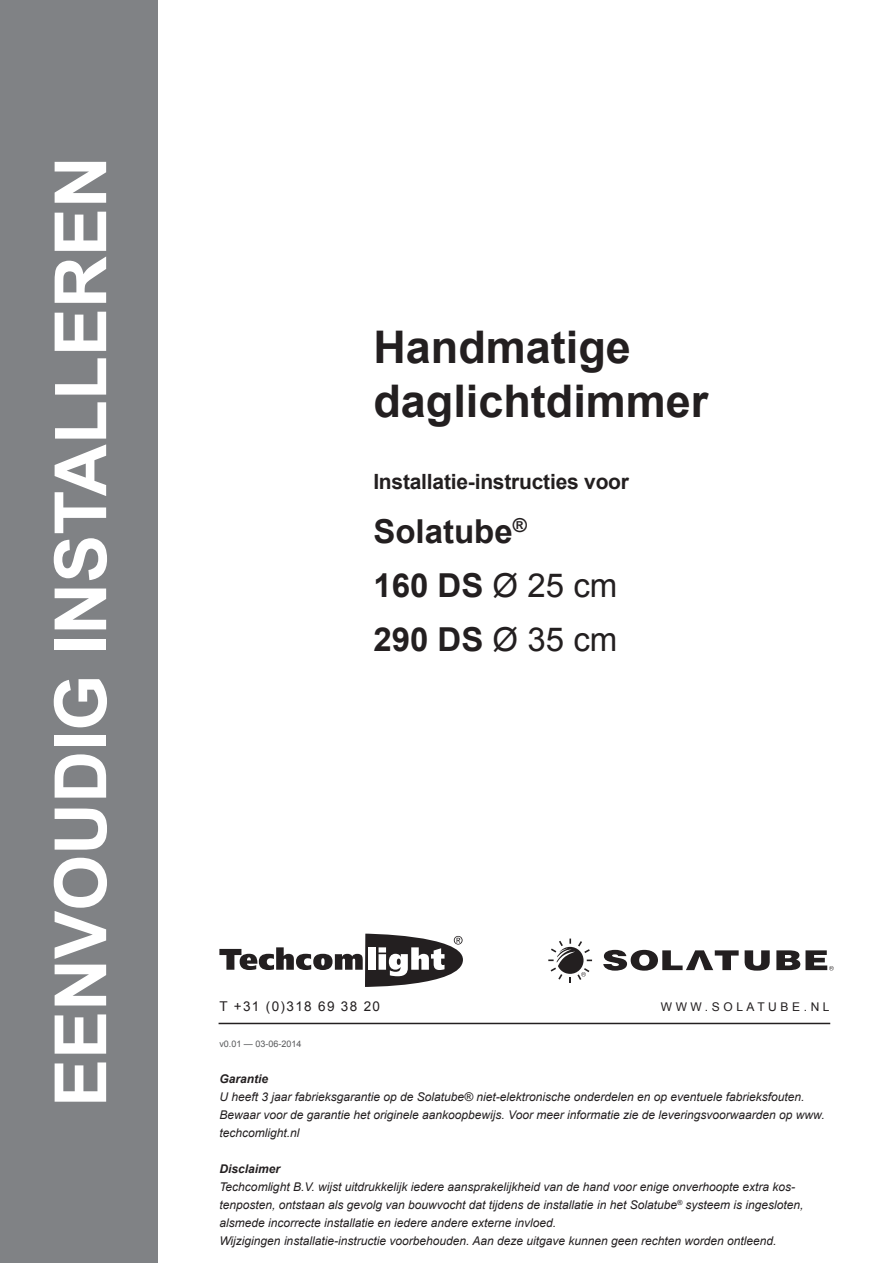
<style>
.page{position:relative;width:893px;height:1263px;background:#fff}
.page>*{position:absolute;margin:0;border:0;box-sizing:border-box;transform-origin:0 0}
.Platte_tekst{font:700 72px "Arial";color:#fff}
.Platte_tekst-2{font:700 45px "Arial";color:#231f20}
.Platte_tekst-3{font:700 33px "Arial";color:#231f20}
.Platte_tekst-4{font:700 21px "Arial";letter-spacing:-.01em;color:#231f20}
.Platte_tekst-5{font:13.5px "Arial";letter-spacing:.1em;color:#231f20}
.Platte_tekst-6{font:italic 12px/18px "Arial";color:#231f20}
.Platte_tekst-7{font:12px "Arial";letter-spacing:.3em;color:#231f20}
.Platte_tekst-8{font:9px "Arial";color:#57585a}
.s1{font-weight:400}
.s2{font-weight:700}
</style>
<div class="page">
<div style="left:0;top:0;width:158px;height:1263px;background:#808285"></div>
<svg style="left:603px;top:950px;width:136px;height:21px"></svg>
<svg style="left:745px;top:950px;width:25px;height:21px"></svg>
<svg style="left:548px;top:938px;width:44px;height:44px"></svg>
<svg style="left:776px;top:950px;width:58px;height:20px"></svg>
<hr style="left:219px;top:1023px;width:611px;height:1px;background:#231f20">
<svg style="left:219px;top:934px;width:244px;height:53px"></svg>
<p class="Platte_tekst" style="left:33px;top:1107px;width:952px;rotate:-90deg">EENVOUDIG INSTALLEREN</p>
<p class="Platte_tekst-2" style="left:373px;top:317px;width:259px">Handmatige</p>
<p class="Platte_tekst-2" style="left:373px;top:371px;width:337px">daglichtdimmer</p>
<p class="Platte_tekst-4" style="left:373px;top:468px;width:257px">Installatie-instructies voor</p>
<p class="Platte_tekst-3" style="left:373px;top:510px;width:155px">Solatube<sup>®</sup></p>
<p class="Platte_tekst-3" style="left:373px;top:564px;width:245px">160 DS <span class="s1">Ø 25 cm</span></p>
<p class="Platte_tekst-3" style="left:373px;top:618px;width:245px">290 DS <span class="s1">Ø 35 cm</span></p>
<p class="Platte_tekst-5" style="left:219px;top:998px;width:162px">T +31 (0)318 69 38 20</p>
<p class="Platte_tekst-8" style="left:219px;top:1038px;width:84px">v0.01 — 03-06-2014</p>
<p class="Platte_tekst-7" style="left:661px;top:999px;width:170px">WWW.SOLATUBE.NL</p>
<p class="Platte_tekst-6" style="left:219px;top:1070px;width:607px"><span class="s2">Garantie<br></span>U heeft 3 jaar fabrieksgarantie op de Solatube® niet-elektronische onderdelen en op eventuele fabrieksfouten.<br>Bewaar voor de garantie het originele aankoopbewijs. Voor meer informatie zie de leveringsvoorwaarden op www. techcomlight.nl</p>
<p class="Platte_tekst-6" style="left:219px;top:1160px;width:586px"><span class="s2">Disclaimer<br></span>Techcomlight B.V. wijst uitdrukkelijk iedere aansprakelijkheid van de hand voor enige onverhoopte extra kos&shy;tenposten, ontstaan als gevolg van bouwvocht dat tijdens de installatie in het Solatube<sup>®</sup> systeem is ingesloten, alsmede incorrecte installatie en iedere andere externe invloed.</p>
<p class="Platte_tekst-6" style="left:219px;top:1232px;width:559px">Wijzigingen installatie-instructie voorbehouden. Aan deze uitgave kunnen geen rechten worden ontleend.</p>
</div>
